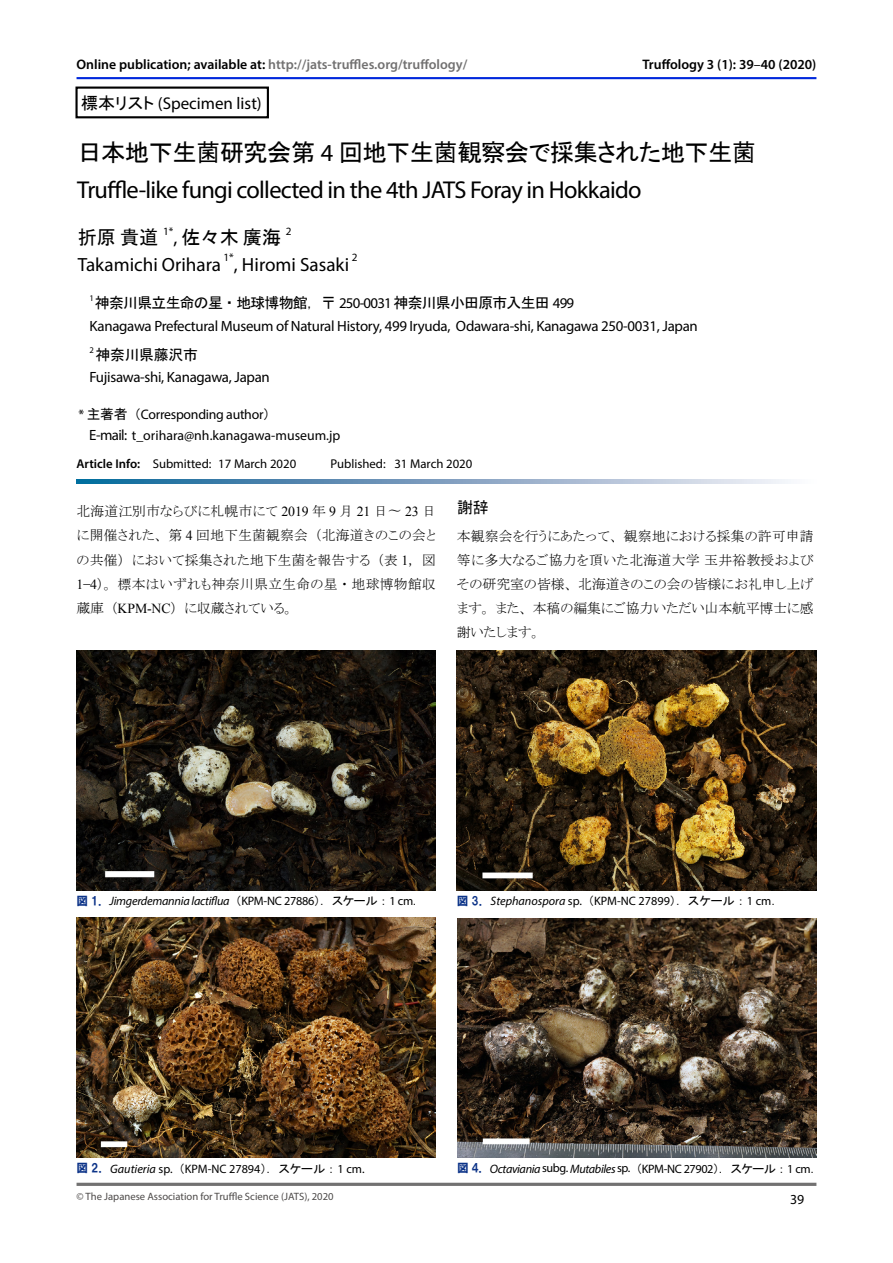
<style>
.page{position:relative;width:893px;height:1263px;background:#fff}
.page>*{position:absolute;margin:0;border:0;box-sizing:border-box;transform-origin:0 0}
.t1{font:24.45px "Myriad Pro";letter-spacing:-.03em;color:#000}
.t2{font:24.45px "MS P Gothic";letter-spacing:-.03em;color:#000}
.t3{font:19.2px "Myriad Pro";color:#000}
.t4{font:19.2px "MS P Gothic";color:#000}
.t5{font:16.95px "Myriad Pro";color:#000}
.t6{font:15.9px "MS P Gothic";color:#000}
.t7{font:14.85px "Myriad Pro";letter-spacing:-.02em;color:#000}
.t8{font:14.85px "MS P Gothic";letter-spacing:-.05em;color:#000}
.t9{font:14.85px "MS P Gothic";letter-spacing:-.02em;color:#000}
.t10{font:13.8px/24.2px "MS P Mincho";letter-spacing:.01em;color:#000;text-align:right}
.t11{font:600 13.8px "Myriad Pro";color:#727171}
.t12{font:13.8px "Myriad Pro";letter-spacing:-.005em;color:#000}
.t13{font:600 13.8px "Myriad Pro";color:#000}
.t14{font:13.8px "MS P Mincho";letter-spacing:-.01em;color:#000}
.t15{font:13.8px "Times New Roman";color:#000}
.t16{font:13.8px "MS P Gothic";color:#000}
.t17{font:12.75px "Myriad Pro";color:#000}
.t18{font:600 12.75px "Myriad Pro";color:#000}
.t19{font:12.15px "Myriad Pro";letter-spacing:-.015em;color:#000}
.t20{font:italic 12.15px "Myriad Pro";letter-spacing:-.02em;color:#000}
.t21{font:italic 12.15px "Myriad Pro";color:#000}
.t22{font:11.1px "Myriad Pro";color:#000}
.t23{font:10.65px "Myriad Pro";color:#4c4948}
.t24{font:8.7px "Myriad Pro";color:#000}
.s1{color:#000}
.s2{font-family:"MS P Gothic"}
.s3{font-weight:400}
.s4{font-family:"Myriad Pro"}
.s5{font-size:14.85px}
.s6{font-family:"Times New Roman"}
.s7{font-family:"MS P Mincho"}
.s8{font-family:"HGP Soei Kakugothic UB";font-style:normal;font-size:11.7px;color:#0c3388}
.s9{font-style:normal}
</style>
<div class="page">
<div style="left:75px;top:87px;width:194px;height:31px;border:2px solid #000"></div>
<hr style="left:77px;top:77px;width:739px;height:2px;background:#0028dc">
<hr style="left:77px;top:1183px;width:739px;height:3px;background:#727171">
<svg style="left:77px;top:479px;width:714px;height:5px;background:#7da3c2"></svg>
<img style="left:76px;top:651px;width:360px;height:239px">
<img style="left:76px;top:918px;width:360px;height:239px">
<img style="left:457px;top:651px;width:359px;height:239px">
<img style="left:457px;top:918px;width:359px;height:239px">
<p class="t11" style="left:77px;top:56px;width:392px"><span class="s1">Online publication; available at:</span> http://jats-truffles.org/truffology/</p>
<p class="t5" style="left:81px;top:93px;width:182px"><span class="s2">標本リスト</span> (Specimen list(</p>
<p class="t13" style="left:642px;top:56px;width:176px">Truffology : (1)3 39<span class="s3">–</span>40 )2020(</p>
<h1 class="t2" style="left:78px;top:140px;width:680px">日本地下生菌研究会第 <span class="s4">4</span> 回地下生菌観察会で採集された地下生菌</h1>
<h1 class="t1" style="left:77px;top:175px;width:566px">Truffle-like fungi collected in the 4th JATS Foray in Hokkaido</h1>
<p class="t22" style="left:286px;top:224px;width:7px">2</p>
<p class="t22" style="left:163px;top:224px;width:12px">*1</p>
<h2 class="t4" style="left:78px;top:228px;width:82px">折原貴道</h2>
<h2 class="t4" style="left:173px;top:228px;width:109px"><span class="s4">,</span> 佐々木廣海</h2>
<p class="t22" style="left:224px;top:251px;width:12px">*1</p>
<p class="t22" style="left:352px;top:251px;width:7px">2</p>
<h2 class="t3" style="left:78px;top:252px;width:145px">Takamichi Orihara</h2>
<h2 class="t3" style="left:234px;top:252px;width:117px">, Hiromi Sasaki</h2>
<p class="t24" style="left:90px;top:293px;width:6px">1</p>
<p class="t8" style="left:95px;top:295px;width:481px">神奈川県立生命の星・地球博物館，〒 <span class="s4">250-0031</span> 神奈川県小田原市入生田 <span class="s4">499</span></p>
<p class="t7" style="left:90px;top:317px;width:610px">Kanagawa Prefectural Museum of Natural History, 499 Iryuda, Odawara-shi, Kanagawa 250-0031, Japan</p>
<p class="t24" style="left:90px;top:345px;width:6px">2</p>
<p class="t7" style="left:90px;top:368px;width:182px">Fujisawa-shi, Kanagawa, Japan</p>
<p class="t9" style="left:95px;top:348px;width:104px">神奈川県藤沢市</p>
<p class="t16" style="left:79px;top:407px;width:51px"><span class="s4">*</span> 主著者</p>
<p class="t12" style="left:134px;top:406px;width:137px"><span class="s2">（</span>Corresponding author<span class="s2">(</span></p>
<p class="t12" style="left:89px;top:427px;width:252px"><span class="s5">-E mail:</span> _t orihara@nh kanagawa museum j p.</p>
<p class="t17" style="left:331px;top:456px;width:57px">Published:</p>
<p class="t12" style="left:271px;top:427px;width:6px">-</p>
<p class="t12" style="left:210px;top:427px;width:4px">.</p>
<p class="t18" style="left:77px;top:455px;width:65px">Article Info:</p>
<p class="t17" style="left:153px;top:456px;width:60px">Submitted:</p>
<p class="t17" style="left:218px;top:456px;width:79px">17 March 2020</p>
<p class="t17" style="left:394px;top:456px;width:79px">31 March 2020</p>
<p class="t10" style="left:77px;top:499px;width:361px">北海道江別市ならびに札幌市にて <span class="s6">2019</span> 年 <span class="s6">9</span> 月 <span class="s6">21</span> 日〜 <span class="s6">23</span> 日（北海道きのこの会と</p>
<p class="t10" style="left:77px;top:523px;width:233px">に開催された、第 <span class="s6">4</span> 回地下生菌観察会</p>
<p class="t10" style="left:132px;top:547px;width:240px">において採集された地下生菌を報告する</p>
<p class="t10" style="left:77px;top:547px;width:50px">の共催）</p>
<p class="t10" style="left:77px;top:572px;width:361px"><span class="s6">4–1</span> ）。標本はいずれも神奈川県立生命の星・地球博物館収</p>
<p class="t14" style="left:184px;top:601px;width:111px">に収蔵されている。</p>
<p class="t10" style="left:377px;top:547px;width:60px">表（ <span class="s6">1</span>，図</p>
<p class="t10" style="left:77px;top:596px;width:29px">蔵庫</p>
<p class="t15" style="left:111px;top:599px;width:68px"><span class="s7">（</span>KPM-NC<span class="s7">）</span></p>
<p class="t6" style="left:457px;top:499px;width:33px">謝辞</p>
<p class="t10" style="left:457px;top:524px;width:358px;text-align:justify">本観察会を行うにあたって、観察地における採集の許可申請等に多大なるご協力を頂いた北海道大学玉井裕教授およびその研究室の皆様、北海道きのこの会の皆様にお礼申し上げます。また、本稿の編集にご協力いただい山本航平博士に感謝いたします。</p>
<p class="t20" style="left:77px;top:893px;width:155px"><span class="s8">図 1．</span> Jimgerdemannia lactiflua</p>
<p class="t19" style="left:236px;top:893px;width:187px"><span class="s2">（</span>KPM-NC 27886 <span class="s2">．） スケール：</span> 1 cm<span class="s2">．</span></p>
<p class="t21" style="left:457px;top:893px;width:127px"><span class="s8">図 3．</span> Stephanospora <span class="s9">sp.</span></p>
<p class="t19" style="left:588px;top:893px;width:193px"><span class="s2">（</span>KPM-NC 27899 <span class="s2">．） スケール：</span> 1 cm<span class="s2">．</span></p>
<p class="t21" style="left:77px;top:1161px;width:98px"><span class="s8">図 2．</span> Gautieria <span class="s9">sp.</span></p>
<p class="t19" style="left:179px;top:1161px;width:187px"><span class="s2">（</span>KPM-NC 27894 <span class="s2">．） スケール：</span> 1 cm.</p>
<p class="t20" style="left:457px;top:1161px;width:175px"><span class="s8">図 4．</span> Octaviania <span class="s9">subg.</span> Mutabiles<span class="s9">sp.</span></p>
<p class="t19" style="left:636px;top:1161px;width:184px"><span class="s2">（</span>KPM-NC 27902 <span class="s2">．） スケール：</span> cm1 <span class="s2">．</span></p>
<p class="t23" style="left:77px;top:1190px;width:154px">© The Japanese Association for Tru</p>
<p class="t12" style="left:790px;top:1191px;width:16px">39</p>
<p class="t23" style="left:237px;top:1190px;width:98px">e Science (JATS ,( 2020</p>
</div>
